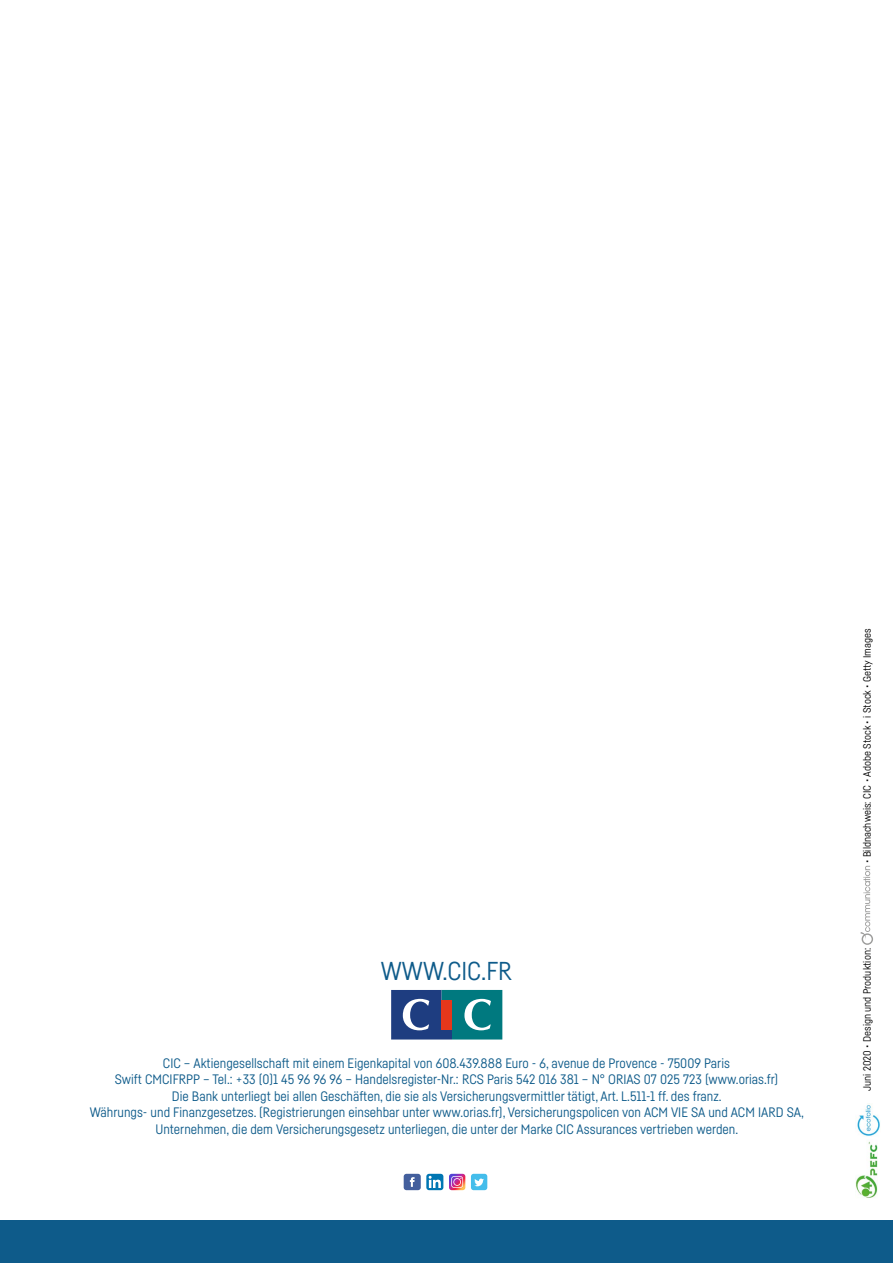
<style>
.page{position:relative;width:893px;height:1263px;background:#fff}
.page>*{position:absolute;margin:0;border:0;box-sizing:border-box;transform-origin:0 0}
.t1{font:25.5px "Fabrikat";color:#0e5b8a}
.t2{font:13.5px/16.5px "Fabrikat";color:#0e5b8a;text-align:center}
.t3{font:10.5px "Fabrikat";color:#000}
</style>
<div class="page">
<div style="left:0;top:1220px;width:893px;height:43px;background:#0e5b8a"></div>
<svg style="left:391px;top:990px;width:111px;height:49px;background:#2a6d8d"></svg>
<div style="left:441px;top:1000px;width:11px;height:29px;background:#e5371b"></div>
<svg style="left:861px;top:866px;width:12px;height:79px"></svg>
<div style="left:404px;top:1174px;width:17px;height:16px;background:#435f9d;border-radius:3px"></div>
<svg style="left:410px;top:1177px;width:5px;height:10px"></svg>
<svg style="left:426px;top:1174px;width:17px;height:16px"></svg>
<svg style="left:429px;top:1176px;width:12px;height:12px"></svg>
<svg style="left:449px;top:1174px;width:16px;height:16px"></svg>
<div style="left:471px;top:1174px;width:16px;height:16px;background:#44bdeb;border-radius:3px"></div>
<svg style="left:474px;top:1178px;width:10px;height:8px"></svg>
<img style="left:857px;top:1103px;width:23px;height:33px">
<img style="left:855px;top:1141px;width:23px;height:57px">
<h1 class="t1" style="left:381px;top:955px;width:133px">WWW.CIC.FR</h1>
<p class="t2" style="left:90px;top:1054px;width:716px">CIC – Aktiengesellschaft mit einem Eigenkapital von 608.439.888 Euro - 6, avenue de Provence - 75009 Paris<br>Swift CMCIFRPP – Tel.: +33 (0)1 45 96 96 96 – Handelsregister-Nr.: RCS Paris 542 016 381 – N° ORIAS 07 025 723 (www.orias.fr)<br>Die Bank unterliegt bei allen Geschäften, die sie als Versicherungsvermittler tätigt, Art. L.511-1 ff. des franz.<br>Währungs- und Finanzgesetzes. (Registrierungen einsehbar unter www.orias.fr), Versicherungspolicen von ACM VIE SA und ACM IARD SA, Unternehmen, die dem Versicherungsgesetz unterliegen, die unter der Marke CIC Assurances vertrieben werden.</p>
<p class="t3" style="left:861px;top:863px;width:236px;rotate:-90deg">• Bildnachweis: CIC • Adobe Stock • i Stock • Getty Images</p>
<p class="t3" style="left:861px;top:1091px;width:144px;rotate:-90deg">Juni 2020 • Design und Produktion:</p>
</div>
